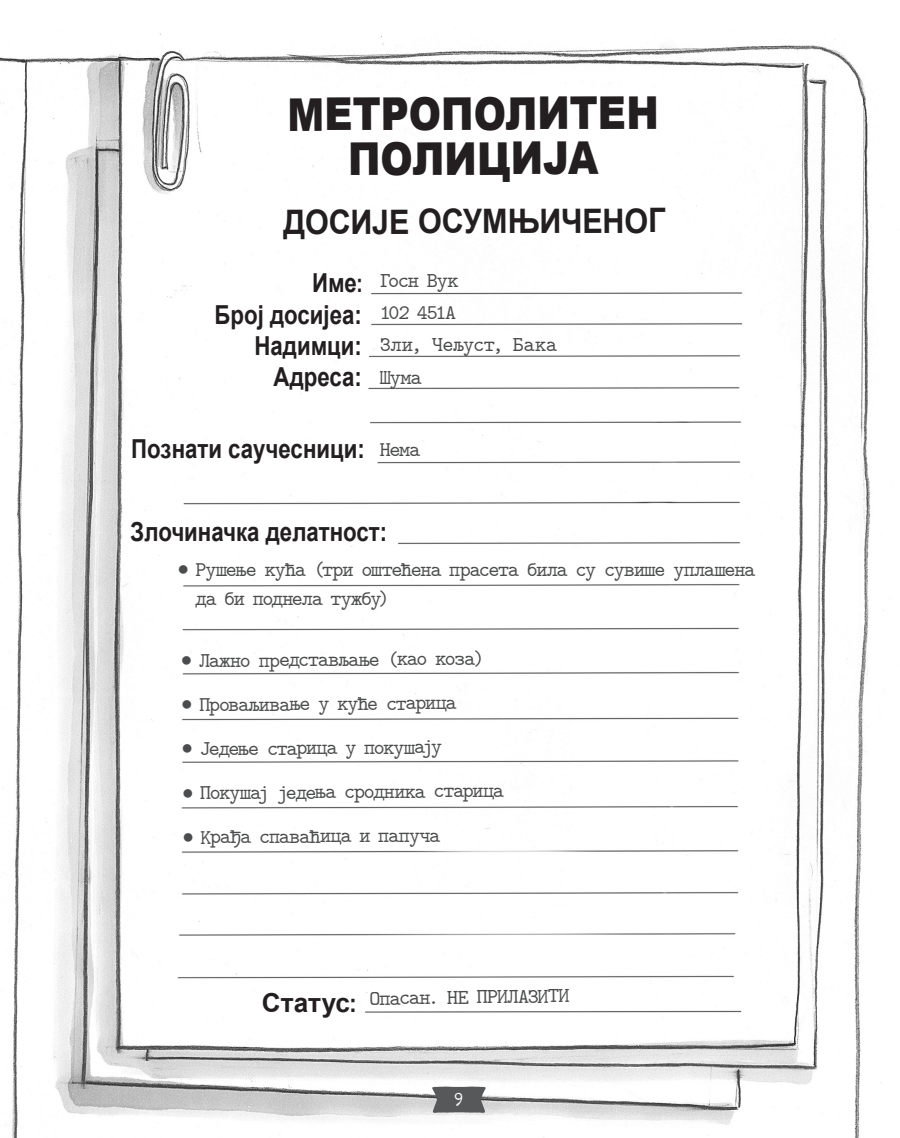
<style>
.page{position:relative;width:900px;height:1138px;background:#fff}
.page>*{position:absolute;margin:0;border:0;box-sizing:border-box;transform-origin:0 0}
.t1{font:900 45.23px/44.8px "Arial";letter-spacing:-.01em;color:#231f20;text-align:center;scale:.86 1}
.t2{font:700 33.75px "Arial";letter-spacing:-.015em;color:#231f20;scale:.91 1}
.t3{font:700 26.1px/31.1px "Arial";color:#231f20;text-align:right;scale:.85 1}
.t4{font:700 26.1px "Arial";color:#231f20}
.t5{font:700 condensed 26.1px "Univers";color:#231f20;scale:.85 1}
.t6{font:21.15px "CMU Typewriter";letter-spacing:-.03em;color:#4b4c4d}
.t7{font:20.93px/29.5px "CMU Typewriter";letter-spacing:-.06em;color:#4b4c4d}
.t8{font:18.45px "Typewriter Revo";color:#fff}
.s1{font-family:"Arial";font-weight:700;font-size:26.1px;color:#231f20}
.s2{font-family:"Univers";font-stretch:condensed}
</style>
<div class="page">
<img style="left:0;top:33px;width:883px;height:1104px">
<svg style="left:432px;top:1086px;width:53px;height:26px"></svg>
<svg style="left:0;top:1132px;width:5px;height:5px"></svg>
<h1 class="t1" style="left:287px;top:90px;width:433px">МЕТРОПОЛИТЕН<br>ПОЛИЦИЈА</h1>
<h2 class="t2" style="left:283px;top:199px;width:421px">ДОСИЈЕ ОСУМЊИЧЕНОГ</h2>
<p class="t6" style="left:312px;top:268px;width:148px"><span class="s1">Име</span> Госн Вук</p>
<p class="t5" style="left:357px;top:267px;width:7px">:</p>
<p class="t3" style="left:214px;top:299px;width:175px">Број досијеа:<br>Надимци:<br>Адреса:</p>
<p class="t7" style="left:379px;top:299px;width:78px">102 451A</p>
<p class="t6" style="left:379px;top:332px;width:178px">Зли, Чељуст, Бака</p>
<p class="t6" style="left:379px;top:366px;width:43px">Шума</p>
<p class="t3" style="left:131px;top:434px;width:276px">Познати саучесници:</p>
<p class="t7" style="left:379px;top:436px;width:42px">Нема</p>
<p class="t3" style="left:130px;top:517px;width:303px">Злочиначка делатност:</p>
<p class="t7" style="left:195px;top:556px;width:561px;text-indent:-18px">• Рушење кућа (три оштећена прасета била су сувише уплашена да би поднела тужбу)</p>
<p class="t7" style="left:181px;top:648px;width:305px;rotate:-1deg">• Лажно представљање (као коза)</p>
<p class="t7" style="left:181px;top:692px;width:276px;rotate:-1deg">• Проваљивање у куће старица</p>
<p class="t7" style="left:181px;top:736px;width:262px;rotate:-1deg">• Једење старица у покушају</p>
<p class="t7" style="left:182px;top:781px;width:323px;rotate:-1deg">• Покушај једења сродника старица</p>
<p class="t7" style="left:182px;top:824px;width:259px;rotate:-1deg">• Крађа спаваћица и папуча</p>
<p class="t4" style="left:262px;top:984px;width:95px">Статус<span class="s2">:</span></p>
<p class="t6" style="left:369px;top:986px;width:202px;rotate:-1deg">Опасан. НЕ ПРИЛАЗИТИ</p>
<p class="t8" style="left:452px;top:1088px;width:14px">9</p>
</div>
